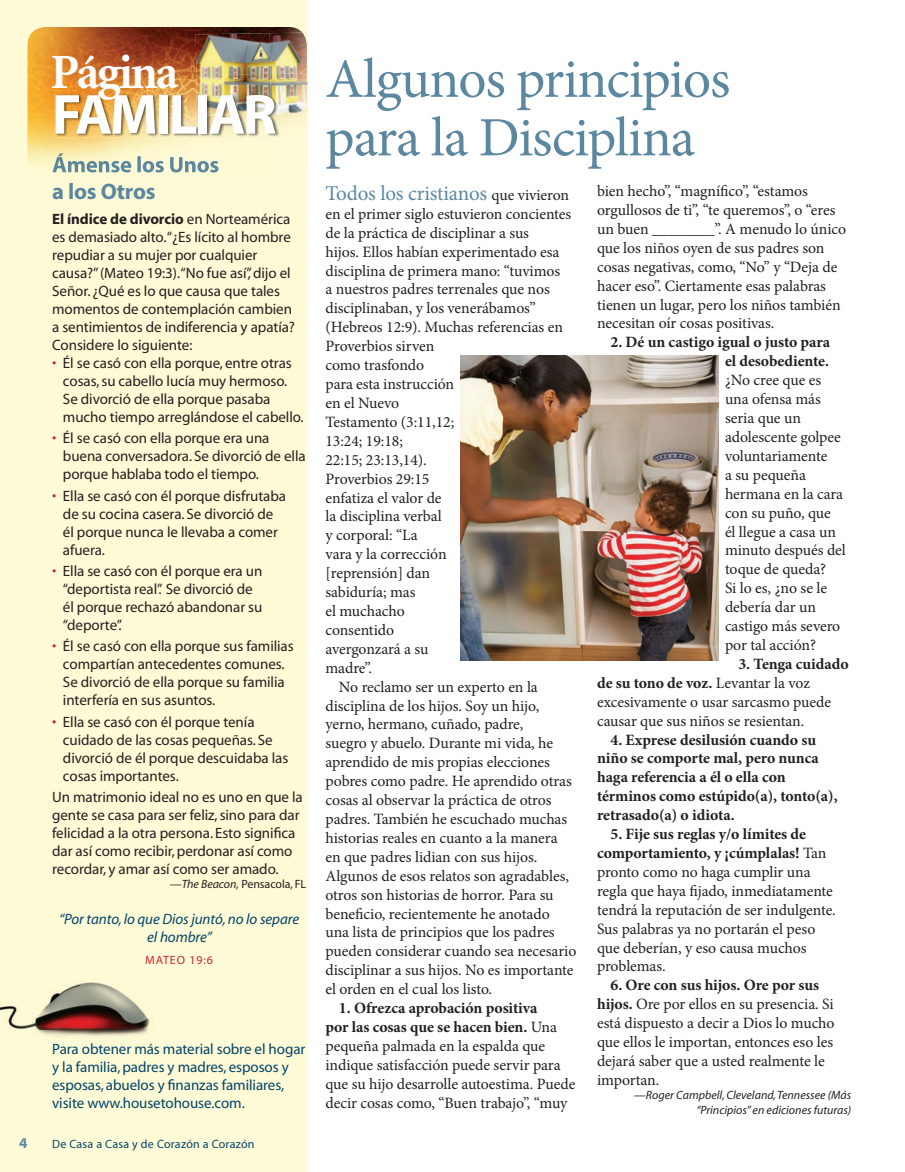
<style>
.page{position:relative;width:905px;height:1172px;background:#fff}
.page>*{position:absolute;margin:0;border:0;box-sizing:border-box;transform-origin:0 0}
.t1{font:700 57px "Myriad";letter-spacing:-.05em;color:#fff}
.t2{font:55.5px/58.5px "Minion Pro";letter-spacing:-.02em;color:#5c87a1}
.t3{font:700 49.2px "Minion";letter-spacing:-.05em;color:#fff}
.t4{font:700 22.5px "Myriad";letter-spacing:-.01em;color:#5c87a1}
.t5{font:21px "Minion Pro";letter-spacing:-.01em;color:#5c87a1}
.t6{font:15.75px/18.9px "Minion Pro";letter-spacing:-.005em;color:#231f20}
.t7{font:700 15.75px/18.9px "Minion Pro";letter-spacing:-.005em;color:#231f20;text-align:right}
.t8{font:15px/18px "Myriad";letter-spacing:-.005em;color:#231f20}
.t9{font:15px/18px "Myriad";letter-spacing:-.005em;color:#00446a}
.t10{font:italic 15px/18px "Myriad";letter-spacing:-.005em;color:#00446a;text-align:center}
.t11{font:700 15px "Myriad";color:#5c87a1}
.t12{font:italic 12px/14.4px "Myriad";color:#231f20;text-align:right}
.t13{font:12px "Myriad";letter-spacing:.02em;color:#00446a}
.t14{font:12px "Myriad";letter-spacing:-.005em;color:#231f20}
.t15{font:12px "Myriad";letter-spacing:.075em;color:#d1232a}
.s1{font-weight:700}
.s2{color:#d1232a}
.s3{font-style:italic}
.s4{font-size:15.75px;color:#231f20}
</style>
<div class="page">
<div style="left:0;top:0;width:308px;height:1171px;background:#fffbd6"></div>
<img style="left:0;top:982px;width:150px;height:54px">
<img style="left:460px;top:355px;width:258px;height:305px">
<img style="left:27px;top:27px;width:18px;height:139px">
<img style="left:213px;top:27px;width:89px;height:6px">
<img style="left:52px;top:153px;width:167px;height:19px">
<img style="left:196px;top:33px;width:111px;height:41px">
<img style="left:196px;top:74px;width:74px;height:19px">
<img style="left:270px;top:73px;width:37px;height:41px">
<img style="left:55px;top:93px;width:225px;height:45px">
<img style="left:197px;top:93px;width:83px;height:23px">
<h3 class="t3" style="left:50px;top:47px;width:129px">Página</h3>
<h1 class="t1" style="left:52px;top:85px;width:226px">FAMILIAR</h1>
<h3 class="t4" style="left:52px;top:180px;width:105px">a los Otros</h3>
<p class="t8" style="left:52px;top:211px;width:244px"><span class="s1">El índice de divorcio</span> en Norteamérica es demasiado alto.“¿es lícito al hombre repudiar a su mujer por cualquier causa?” (mateo 19:3).“No fue así”, dijo el Señor. ¿Qué es lo que causa que tales momentos de contemplación cambien a sentimientos de indiferencia y apatía?<br>Considere lo siguiente:</p>
<p class="t8" style="left:63px;top:355px;width:242px;text-indent:-11px"><span class="s2">•</span> Él se casó con ella porque, entre otras cosas, su cabello lucía muy hermoso.<br>Se divorció de ella porque pasaba mucho tiempo arreglándose el cabello.</p>
<p class="t8" style="left:63px;top:430px;width:244px;text-indent:-11px"><span class="s2">•</span> Él se casó con ella porque era una buena conversadora. Se divorció de ella porque hablaba todo el tiempo.</p>
<p class="t8" style="left:63px;top:487px;width:224px;text-indent:-11px"><span class="s2">•</span> ella se casó con él porque disfrutaba de su cocina casera. Se divorció de él porque nunca le llevaba a comer afuera.</p>
<p class="t8" style="left:63px;top:562px;width:201px;text-indent:-11px"><span class="s2">•</span> ella se casó con él porque era un “deportista real”. Se divorció de él porque rechazó abandonar su “deporte”.</p>
<p class="t8" style="left:63px;top:637px;width:232px;text-indent:-11px"><span class="s2">•</span> Él se casó con ella porque sus familias compartían antecedentes comunes.<br>Se divorció de ella porque su familia interfería en sus asuntos.</p>
<p class="t8" style="left:63px;top:713px;width:227px;text-indent:-11px"><span class="s2">•</span> ella se casó con él porque tenía cuidado de las cosas pequeñas. Se divorció de él porque descuidaba las cosas importantes.</p>
<p class="t8" style="left:52px;top:788px;width:252px">Un matrimonio ideal no es uno en que la gente se casa para ser feliz, sino para dar felicidad a la otra persona. esto significa dar así como recibir, perdonar así como recordar, y amar así como ser amado.</p>
<p class="t14" style="left:170px;top:878px;width:138px">—<span class="s3">The Beacon,</span> Pensacola, FL</p>
<p class="t10" style="left:59px;top:910px;width:241px">“Por tanto, lo que Dios juntó, no lo separe el hombre”</p>
<p class="t15" style="left:145px;top:953px;width:69px">mATeo 19:6</p>
<p class="t9" style="left:52px;top:1040px;width:255px">Para obtener más material sobre el hogar y la familia, padres y madres, esposos y esposas, abuelos y finanzas familiares, visite www.housetohouse.com.</p>
<p class="t11" style="left:19px;top:1135px;width:10px">4</p>
<p class="t13" style="left:52px;top:1138px;width:204px">De Casa a Casa y de Corazón a Corazón</p>
<h2 class="t2" style="left:325px;top:50px;width:406px">Algunos principios para la Disciplina</h2>
<h3 class="t5" style="left:325px;top:179px;width:245px">Todos los cristianos <span class="s4">que vivieron</span></h3>
<p class="t6" style="left:325px;top:204px;width:247px">en el primer siglo estuvieron concientes</p>
<p class="t6" style="left:325px;top:223px;width:205px">de la práctica de disciplinar a sus</p>
<p class="t6" style="left:325px;top:242px;width:235px">hijos. Ellos habían experimentado esa</p>
<p class="t6" style="left:325px;top:261px;width:236px">disciplina de primera mano: “tuvimos</p>
<p class="t6" style="left:325px;top:280px;width:226px">a nuestros padres terrenales que nos</p>
<p class="t6" style="left:325px;top:299px;width:211px">disciplinaban, y los venerábamos”</p>
<p class="t6" style="left:325px;top:318px;width:239px">(Hebreos 12:9). Muchas referencias en</p>
<p class="t6" style="left:325px;top:337px;width:110px">Proverbios sirven</p>
<p class="t6" style="left:325px;top:355px;width:100px">como trasfondo</p>
<p class="t6" style="left:325px;top:374px;width:130px">para esta instrucción</p>
<p class="t6" style="left:325px;top:393px;width:75px">en el Nuevo</p>
<p class="t6" style="left:325px;top:412px;width:130px">Testamento (3:11,12;</p>
<p class="t6" style="left:325px;top:431px;width:79px">13:24; 19:18;</p>
<p class="t6" style="left:325px;top:450px;width:103px">22:15; 23:13,14).</p>
<p class="t6" style="left:325px;top:469px;width:105px">Proverbios 29:15</p>
<p class="t6" style="left:325px;top:488px;width:118px">enfatiza el valor de</p>
<p class="t6" style="left:325px;top:507px;width:118px">la disciplina verbal</p>
<p class="t6" style="left:325px;top:526px;width:94px">y corporal: “La</p>
<p class="t6" style="left:325px;top:544px;width:123px">vara y la corrección</p>
<p class="t6" style="left:325px;top:563px;width:106px">[reprensión] dan</p>
<p class="t6" style="left:325px;top:582px;width:91px">sabiduría; mas</p>
<p class="t6" style="left:325px;top:601px;width:81px">el muchacho</p>
<p class="t6" style="left:325px;top:620px;width:70px">consentido</p>
<p class="t6" style="left:325px;top:639px;width:105px">avergonzará a su</p>
<p class="t6" style="left:325px;top:658px;width:48px">madre”.</p>
<p class="t6" style="left:339px;top:677px;width:200px">No reclamo ser un experto en la</p>
<p class="t6" style="left:325px;top:696px;width:215px">disciplina de los hijos. Soy un hijo,</p>
<p class="t6" style="left:325px;top:715px;width:199px">yerno, hermano, cuñado, padre,</p>
<p class="t6" style="left:325px;top:733px;width:229px">suegro y abuelo. Durante mi vida, he</p>
<p class="t6" style="left:325px;top:752px;width:226px">aprendido de mis propias elecciones</p>
<p class="t6" style="left:325px;top:771px;width:248px">pobres como padre. He aprendido otras</p>
<p class="t6" style="left:325px;top:790px;width:227px">cosas al observar la práctica de otros</p>
<p class="t6" style="left:325px;top:809px;width:243px">padres. También he escuchado muchas</p>
<p class="t6" style="left:325px;top:828px;width:233px">historias reales en cuanto a la manera</p>
<p class="t6" style="left:325px;top:847px;width:213px">en que padres lidian con sus hijos.</p>
<p class="t6" style="left:325px;top:866px;width:245px">Algunos de esos relatos son agradables,</p>
<p class="t6" style="left:325px;top:885px;width:229px">otros son historias de horror. Para su</p>
<p class="t6" style="left:325px;top:904px;width:226px">beneficio, recientemente he anotado</p>
<p class="t6" style="left:325px;top:922px;width:231px">una lista de principios que los padres</p>
<p class="t6" style="left:325px;top:941px;width:252px">pueden considerar cuando sea necesario</p>
<p class="t6" style="left:325px;top:960px;width:249px">disciplinar a sus hijos. No es importante</p>
<p class="t6" style="left:325px;top:979px;width:168px">el orden en el cual los listo.</p>
<p class="t6" style="left:325px;top:998px;width:251px;text-indent:13px"><span class="s1">1. Ofrezca aprobación positiva<br>por las cosas que se hacen bien.</span> Una pequeña palmada en la espalda que indique satisfacción puede servir para que su hijo desarrolle autoestima. Puede decir cosas como, “Buen trabajo”, “muy</p>
<p class="t6" style="left:596px;top:182px;width:250px">bien hecho”, “magnífico”, “estamos orgullosos de ti”, “te queremos”, o “eres un buen ________”. A menudo lo único que los niños oyen de sus padres son cosas negativas, como, “No” y “Deja de hacer eso”. Ciertamente esas palabras tienen un lugar, pero los niños también necesitan oír cosas positivas.</p>
<p class="t7" style="left:610px;top:332px;width:221px">2. Dé un castigo igual o justo para el desobediente.</p>
<p class="t6" style="left:724px;top:371px;width:122px">¿No cree que es una ofensa más seria que un adolescente golpee voluntariamente<br>a su pequeña hermana en la cara con su puño, que<br>él llegue a casa un minuto después del toque de queda?<br>Si lo es, ¿no se le debería dar un castigo más severo por tal acción?</p>
<p class="t6" style="left:596px;top:654px;width:253px;text-indent:141px"><span class="s1">3. Tenga cuidado de su tono de voz.</span> Levantar la voz excesivamente o usar sarcasmo puede causar que sus niños se resientan.</p>
<p class="t7" style="left:596px;top:729px;width:242px;text-align:left;text-indent:13px">4. Exprese desilusión cuando su niño se comporte mal, pero nunca haga referencia a él o ella con términos como estúpido(a), tonto(a), retrasado(a) o idiota.</p>
<p class="t6" style="left:596px;top:824px;width:240px;text-indent:13px"><span class="s1">5. Fije sus reglas y/o límites de comportamiento, y ¡cúmplalas!</span> Tan pronto como no haga cumplir una regla que haya fijado, inmediatamente tendrá la reputación de ser indulgente.<br>Sus palabras ya no portarán el peso que deberían, y eso causa muchos problemas.</p>
<p class="t6" style="left:596px;top:975px;width:239px;text-indent:13px"><span class="s1">6. Ore con sus hijos. Ore por sus hijos.</span> Ore por ellos en su presencia. Si está dispuesto a decir a Dios lo mucho que ellos le importan, entonces eso les dejará saber que a usted realmente le importan.</p>
<p class="t12" style="left:633px;top:1088px;width:219px">—Roger Campbell, Cleveland, Tennessee (Más “Principios” en ediciones futuras)</p>
</div>
